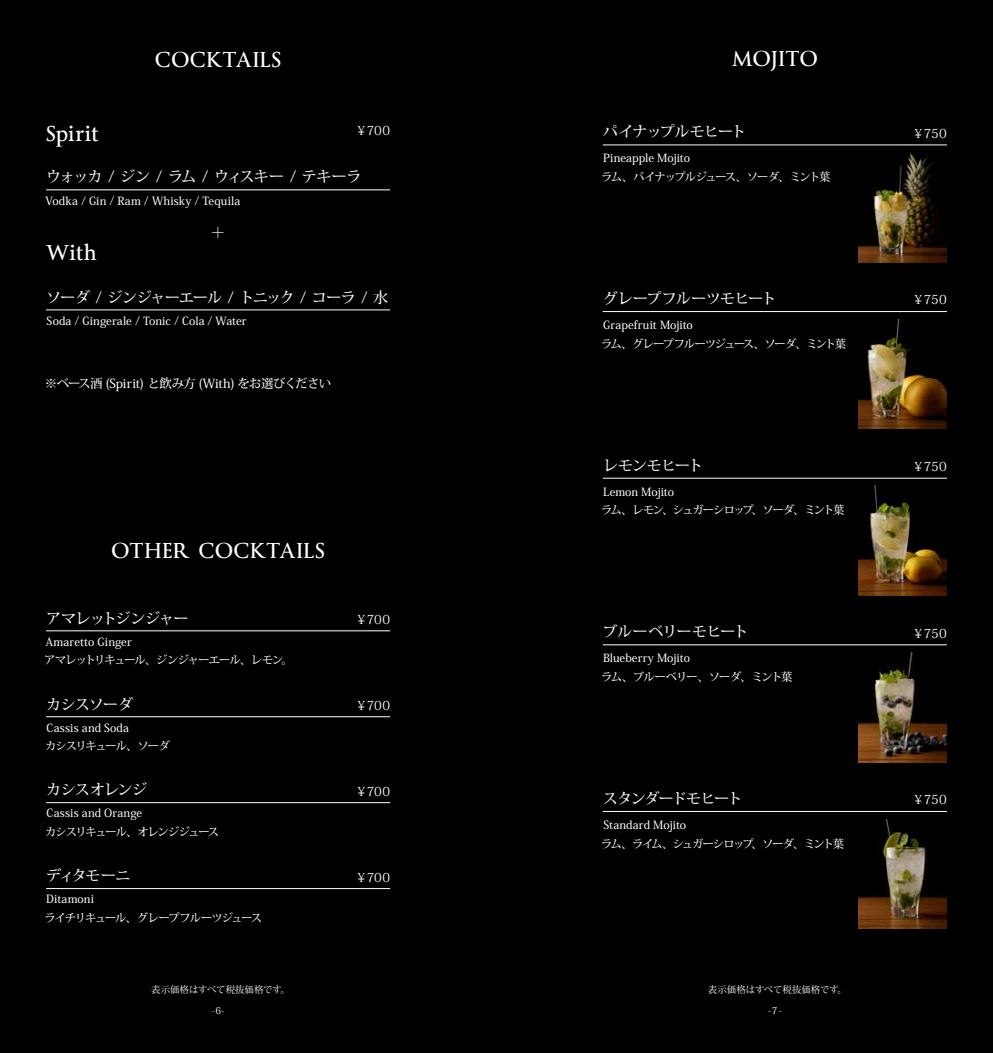
<style>
.page{position:relative;width:993px;height:1053px;background:#fff}
.page>*{position:absolute;margin:0;border:0;box-sizing:border-box;transform-origin:0 0}
.t1{font:20px "Byington";letter-spacing:.035em;color:#fff}
.t2{font:500 15px "Koz Min Pro";letter-spacing:-.055em;color:#fff}
.t3{font:500 15px "Koz Min Pro";letter-spacing:-.02em;color:#fff}
.t4{font:12.5px "Koz Min Pro";color:#fff}
.t5{font:500 12.5px "Koz Min Pro";letter-spacing:-.04em;color:#fff}
.t6{font:500 11.25px/18.8px "Koz Min Pro";letter-spacing:-.005em;color:#fff}
.t7{font:500 11.25px/18.8px "Koz Min Pro";letter-spacing:-.07em;color:#fff}
.t8{font:500 11.25px/18.8px "Koz Min Pro";letter-spacing:-.04em;color:#fff}
.t9{font:500 11.25px/18.8px "Koz Min Pro";letter-spacing:-.05em;color:#fff}
.t10{font:500 11.25px/18.8px "Koz Min Pro";letter-spacing:-.085em;color:#fff}
.t11{font:500 11.25px "Koz Min Pro";letter-spacing:.02em;color:#fff}
.t12{font:9.38px "Koz Min Pro";color:#fff}
</style>
<div class="page">
<div style="left:485px;top:0;width:507px;height:1052px;background:#000"></div>
<div style="left:0;top:0;width:507px;height:1052px;background:#000"></div>
<img style="left:858px;top:152px;width:88px;height:110px">
<img style="left:858px;top:319px;width:88px;height:110px">
<img style="left:858px;top:485px;width:88px;height:110px">
<img style="left:858px;top:652px;width:88px;height:110px">
<img style="left:858px;top:819px;width:88px;height:109px">
<hr style="left:46px;top:189px;width:344px;height:1px;background:#fff">
<hr style="left:46px;top:309px;width:344px;height:1px;background:#fff">
<hr style="left:46px;top:630px;width:344px;height:1px;background:#fff">
<hr style="left:46px;top:716px;width:344px;height:1px;background:#fff">
<hr style="left:46px;top:802px;width:344px;height:1px;background:#fff">
<hr style="left:46px;top:888px;width:344px;height:1px;background:#fff">
<hr style="left:602px;top:144px;width:344px;height:1px;background:#fff">
<hr style="left:602px;top:311px;width:344px;height:1px;background:#fff">
<hr style="left:602px;top:477px;width:344px;height:1px;background:#fff">
<hr style="left:602px;top:644px;width:344px;height:1px;background:#fff">
<hr style="left:602px;top:811px;width:344px;height:1px;background:#fff">
<h1 class="t1" style="left:155px;top:48px;width:127px">COCKTAILS</h1>
<h1 class="t1" style="left:731px;top:47px;width:87px">MOJITO</h1>
<h1 class="t1" style="left:46px;top:121px;width:54px">Spirit</h1>
<p class="t4" style="left:355px;top:122px;width:36px">￥700</p>
<h2 class="t2" style="left:46px;top:166px;width:317px">ウォッカ / ジン / ラム / ウィスキー / テキーラ</h2>
<p class="t11" style="left:45px;top:192px;width:196px">Vodka / Gin / Ram / Whisky / Tequila</p>
<h2 class="t2" style="left:210px;top:222px;width:16px">＋</h2>
<h1 class="t1" style="left:46px;top:241px;width:52px">With</h1>
<h2 class="t2" style="left:46px;top:286px;width:343px">ソーダ / ジンジャーエール / トニック / コーラ / 水</h2>
<p class="t6" style="left:47px;top:311px;width:201px">Soda / Gingerale / Tonic / Cola / Water</p>
<p class="t5" style="left:45px;top:374px;width:288px">※ベース酒 (Spirit) と飲み方 (With) をお選びください</p>
<h1 class="t1" style="left:111px;top:539px;width:215px">OTHER COCKTAILS</h1>
<h2 class="t3" style="left:46px;top:607px;width:144px">アマレットジンジャー</h2>
<p class="t8" style="left:44px;top:631px;width:250px">Amaretto Ginger<br>アマレットリキュール、ジンジャーエール、レモン。</p>
<h2 class="t2" style="left:46px;top:693px;width:88px">カシスソーダ</h2>
<p class="t6" style="left:45px;top:717px;width:126px">Cassis and Soda<br>カシスリキュール、ソーダ</p>
<h2 class="t2" style="left:46px;top:779px;width:103px">カシスオレンジ</h2>
<p class="t9" style="left:45px;top:803px;width:175px">Cassis and Orange<br>カシスリキュール、オレンジジュース</p>
<h2 class="t2" style="left:46px;top:865px;width:86px">ディタモーニ</h2>
<p class="t10" style="left:44px;top:889px;width:219px">Ditamoni<br>ライチリキュール、グレープフルーツジュース</p>
<p class="t12" style="left:151px;top:982px;width:140px">表示価格はすべて税抜価格です。</p>
<p class="t12" style="left:212px;top:1004px;width:14px">-6-</p>
<p class="t4" style="left:355px;top:610px;width:36px">￥700</p>
<p class="t4" style="left:355px;top:696px;width:36px">￥700</p>
<p class="t4" style="left:355px;top:782px;width:36px">￥700</p>
<p class="t4" style="left:355px;top:868px;width:36px">￥700</p>
<h2 class="t2" style="left:602px;top:121px;width:145px">パイナップルモヒート</h2>
<p class="t6" style="left:601px;top:148px;width:231px">Pineapple Mojito<br>ラム、パイナップルジュース、ソーダ、ミント葉</p>
<h2 class="t2" style="left:602px;top:288px;width:175px">グレープフルーツモヒート</h2>
<p class="t6" style="left:601px;top:315px;width:246px">Grapefruit Mojito<br>ラム、グレープフルーツジュース、ソーダ、ミント葉</p>
<h2 class="t2" style="left:602px;top:454px;width:102px">レモンモヒート</h2>
<p class="t7" style="left:601px;top:481px;width:244px">Lemon Mojito<br>ラム、レモン、シュガーシロップ、ソーダ、ミント葉</p>
<h2 class="t2" style="left:602px;top:621px;width:147px">ブルーベリーモヒート</h2>
<p class="t6" style="left:601px;top:648px;width:193px">Blueberry Mojito<br>ラム、ブルーベリー、ソーダ、ミント葉</p>
<h2 class="t2" style="left:602px;top:787px;width:141px">スタンダードモヒート</h2>
<p class="t7" style="left:601px;top:814px;width:244px">Standard Mojito<br>ラム、ライム、シュガーシロップ、ソーダ、ミント葉</p>
<p class="t12" style="left:707px;top:982px;width:140px">表示価格はすべて税抜価格です。</p>
<p class="t12" style="left:767px;top:1004px;width:15px">-7-</p>
<p class="t4" style="left:912px;top:124px;width:36px">￥750</p>
<p class="t4" style="left:912px;top:291px;width:36px">￥750</p>
<p class="t4" style="left:912px;top:457px;width:36px">￥750</p>
<p class="t4" style="left:912px;top:624px;width:36px">￥750</p>
<p class="t4" style="left:912px;top:790px;width:36px">￥750</p>
</div>
